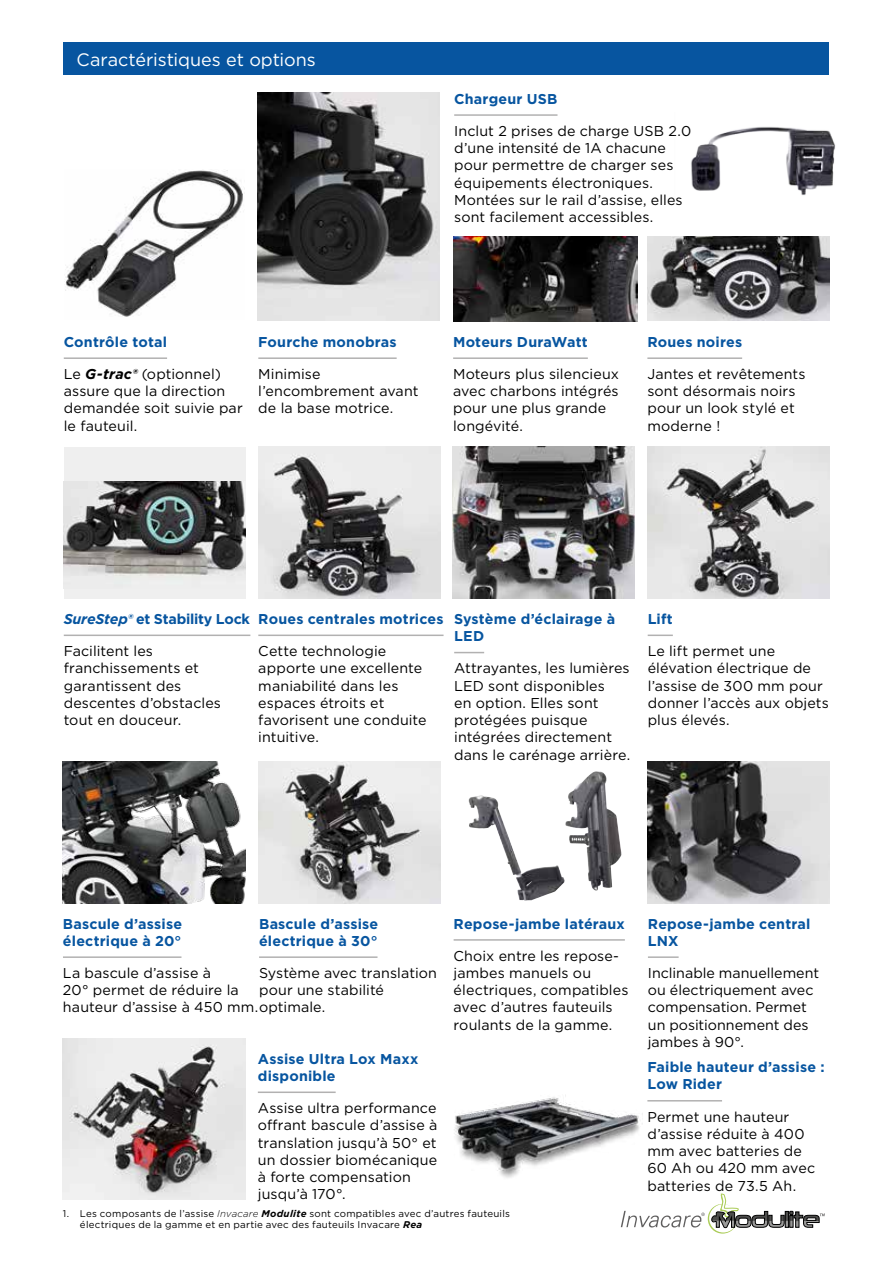
<style>
.page{position:relative;width:893px;height:1263px;background:#fff}
.page>*{position:absolute;margin:0;border:0;box-sizing:border-box;transform-origin:0 0}
.t1{font:18px "Gotham";letter-spacing:-.005em;color:#fff}
.t2{font:14.25px/17.2px "Gotham";letter-spacing:.01em;color:#000}
.t3{font:700 14.25px/17.2px "Gotham";letter-spacing:.015em;color:#0755a0}
.t4{font:700 14.25px "Gotham";letter-spacing:-.02em;color:#0755a0}
.t5{font:9.75px/10.5px "Gotham";letter-spacing:.025em;color:#000}
.s1{font-weight:700;font-style:italic}
.s2{font-style:italic}
.s3{font-weight:300;font-style:italic}
</style>
<div class="page">
<div style="left:64px;top:43px;width:765px;height:32px;background:#0755a0"></div>
<img style="left:648px;top:447px;width:181px;height:151px">
<hr style="left:648px;top:634px;width:25px;height:2px;background:#b2b1b1">
<img style="left:648px;top:761px;width:181px;height:143px">
<hr style="left:648px;top:956px;width:31px;height:2px;background:#b2b1b1">
<img style="left:63px;top:761px;width:182px;height:143px">
<img style="left:258px;top:761px;width:183px;height:142px">
<hr style="left:259px;top:956px;width:118px;height:2px;background:#b2b1b1">
<hr style="left:258px;top:1091px;width:78px;height:2px;background:#b2b1b1">
<hr style="left:647px;top:1100px;width:75px;height:1px;background:#b2b1b1">
<img style="left:63px;top:1038px;width:182px;height:162px">
<img style="left:454px;top:1095px;width:186px;height:83px">
<hr style="left:454px;top:939px;width:171px;height:2px;background:#b2b1b1">
<img style="left:468px;top:795px;width:97px;height:106px">
<hr style="left:63px;top:956px;width:118px;height:2px;background:#b2b1b1">
<img style="left:258px;top:447px;width:182px;height:151px">
<hr style="left:64px;top:634px;width:186px;height:2px;background:#b2b1b1">
<hr style="left:258px;top:634px;width:186px;height:2px;background:#b2b1b1">
<img style="left:453px;top:447px;width:182px;height:151px">
<hr style="left:454px;top:652px;width:30px;height:1px;background:#b2b1b1">
<div style="left:785px;top:1211px;width:4px;height:16px;border:1px solid #000"></div>
<svg style="left:621px;top:1194px;width:163px;height:39px"></svg>
<svg style="left:790px;top:1211px;width:35px;height:16px"></svg>
<img style="left:647px;top:237px;width:182px;height:83px">
<hr style="left:647px;top:357px;width:95px;height:2px;background:#b2b1b1">
<img style="left:258px;top:92px;width:182px;height:228px">
<hr style="left:258px;top:357px;width:139px;height:2px;background:#b2b1b1">
<img style="left:565px;top:771px;width:57px;height:120px">
<div style="left:64px;top:447px;width:182px;height:151px;background:#efefef"></div>
<img style="left:453px;top:237px;width:184px;height:85px">
<hr style="left:453px;top:357px;width:135px;height:2px;background:#b2b1b1">
<img style="left:65px;top:170px;width:180px;height:147px">
<hr style="left:64px;top:357px;width:103px;height:2px;background:#b2b1b1">
<hr style="left:454px;top:114px;width:103px;height:2px;background:#b2b1b1">
<img style="left:64px;top:482px;width:182px;height:94px">
<img style="left:691px;top:127px;width:145px;height:68px">
<p class="t1" style="left:77px;top:48px;width:241px">Caractéristiques et options</p>
<p class="t3" style="left:454px;top:90px;width:105px">Chargeur USB</p>
<p class="t2" style="left:454px;top:122px;width:238px">Inclut 2 prises de charge USB 2.0 d’une intensité de 1A chacune pour permettre de charger ses équipements électroniques.<br>Montées sur le rail d’assise, elles sont facilement accessibles.</p>
<p class="t3" style="left:64px;top:333px;width:105px">Contrôle total</p>
<p class="t2" style="left:64px;top:365px;width:181px">Le <span class="s1">G-trac®</span> (optionnel) assure que la direction demandée soit suivie par le fauteuil.</p>
<p class="t3" style="left:258px;top:333px;width:140px">Fourche monobras</p>
<p class="t2" style="left:258px;top:365px;width:162px">Minimise l’encombrement avant de la base motrice.</p>
<p class="t3" style="left:453px;top:333px;width:136px">Moteurs DuraWatt</p>
<p class="t2" style="left:453px;top:365px;width:167px">Moteurs plus silencieux avec charbons intégrés pour une plus grande longévité.</p>
<p class="t3" style="left:647px;top:333px;width:96px">Roues noires</p>
<p class="t2" style="left:647px;top:365px;width:160px">Jantes et revêtements sont désormais noirs pour un look stylé et moderne !</p>
<p class="t4" style="left:64px;top:609px;width:188px"><span class="s2">SureStep®</span> et Stability Lock</p>
<p class="t2" style="left:64px;top:642px;width:159px">Facilitent les franchissements et garantissent des descentes d’obstacles tout en douceur.</p>
<p class="t3" style="left:258px;top:610px;width:187px">Roues centrales motrices</p>
<p class="t2" style="left:258px;top:642px;width:170px">Cette technologie apporte une excellente maniabilité dans les espaces étroits et favorisent une conduite intuitive.</p>
<p class="t3" style="left:454px;top:610px;width:162px">Système d’éclairage à<br>LED</p>
<p class="t2" style="left:454px;top:659px;width:178px">Attrayantes, les lumières<br>LED sont disponibles<br>en option. Elles sont protégées puisque intégrées directement dans le carénage arrière.</p>
<p class="t3" style="left:648px;top:610px;width:27px">Lift</p>
<p class="t2" style="left:648px;top:642px;width:183px">Le lift permet une élévation électrique de l’assise de 300 mm pour donner l’accès aux objets plus élevés.</p>
<p class="t3" style="left:63px;top:915px;width:121px">Bascule d’assise électrique à 20°</p>
<p class="t2" style="left:63px;top:964px;width:177px">La bascule d’assise à<br>20° permet de réduire la</p>
<p class="t3" style="left:259px;top:915px;width:121px">Bascule d’assise électrique à 30°</p>
<p class="t2" style="left:259px;top:964px;width:179px">Système avec translation</p>
<p class="t2" style="left:259px;top:981px;width:126px">pour une stabilité</p>
<p class="t2" style="left:63px;top:998px;width:264px">hauteur d’assise à 450 mm.optimale.</p>
<p class="t3" style="left:258px;top:1050px;width:162px">Assise Ultra Lox Maxx disponible</p>
<p class="t2" style="left:258px;top:1099px;width:181px">Assise ultra performance offrant bascule d’assise à translation jusqu’à 50° et un dossier biomécanique à forte compensation jusqu’à 170°.</p>
<p class="t3" style="left:454px;top:915px;width:173px">Repose-jambe latéraux</p>
<p class="t2" style="left:454px;top:947px;width:176px">Choix entre les repose&shy;jambes manuels ou électriques, compatibles avec d’autres fauteuils roulants de la gamme.</p>
<p class="t3" style="left:648px;top:915px;width:164px">Repose-jambe central<br>LNX</p>
<p class="t2" style="left:648px;top:964px;width:173px">Inclinable manuellement ou électriquement avec compensation. Permet un positionnement des jambes à 90°.</p>
<p class="t3" style="left:647px;top:1058px;width:179px">Faible hauteur d’assise :<br>Low Rider</p>
<p class="t2" style="left:647px;top:1107px;width:169px">Permet une hauteur d’assise réduite à 400 mm avec batteries de<br>60 Ah ou 420 mm avec batteries de 73.5 Ah.</p>
<p class="t5" style="left:80px;top:1208px;width:431px;text-indent:-17px">1. Les composants de l’assise <span class="s3">Invacare</span> <span class="s1">Modulite</span> sont compatibles avec d’autres fauteuils électriques de la gamme et en partie avec des fauteuils Invacare <span class="s1">Rea</span></p>
</div>
